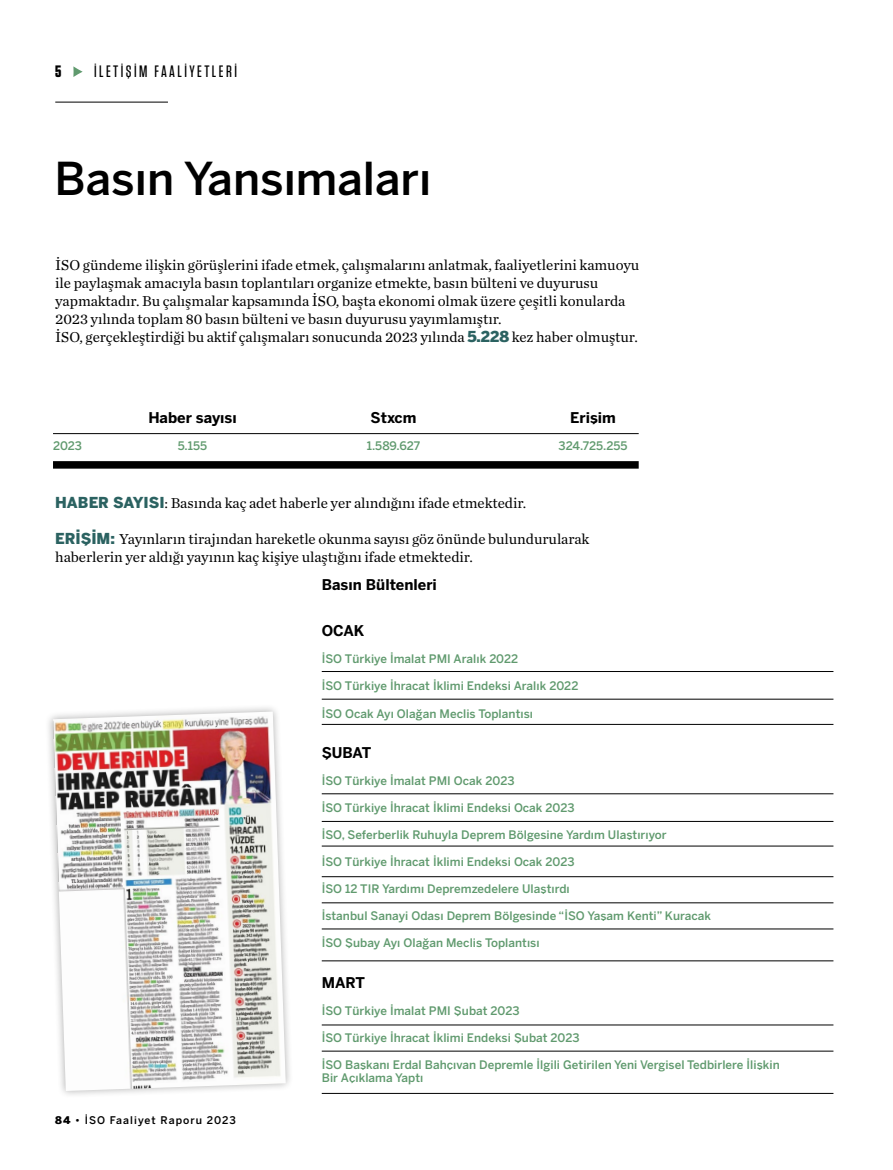
<style>
.page{position:relative;width:893px;height:1170px;background:#fff}
.page>*{position:absolute;margin:0;border:0;box-sizing:border-box;transform-origin:0 0}
.t1{font:500 45px "Benton Sans";color:#000}
.t2{font:500 16.5px "Tungsten";letter-spacing:.15em;color:#000}
.t3{font:700 16.5px "Tungsten";color:#000}
.t4{font:15px/18px "Chronicle Text G1";letter-spacing:-.005em;color:#000}
.t5{font:700 14.7px "Benton Sans";color:#000}
.t6{font:500 11.7px/13.5px "Benton Sans";letter-spacing:.005em;color:#609a6e}
.t7{font:500 10.5px "Benton Sans";letter-spacing:.1em;color:#000}
.s1{font-family:"Benton Sans";font-weight:900;color:#2b6261}
.s2{font-weight:900}
</style>
<div class="page">
<svg style="left:73px;top:66px;width:10px;height:11px"></svg>
<hr style="left:55px;top:102px;width:113px;height:1px;background:#000">
<hr style="left:53px;top:433px;width:586px;height:1px;background:#000">
<hr style="left:322px;top:671px;width:511px;height:1px;background:#000">
<hr style="left:322px;top:698px;width:511px;height:1px;background:#000">
<hr style="left:322px;top:724px;width:511px;height:1px;background:#000">
<hr style="left:322px;top:793px;width:511px;height:1px;background:#000">
<hr style="left:322px;top:821px;width:511px;height:1px;background:#000">
<hr style="left:322px;top:845px;width:511px;height:1px;background:#000">
<hr style="left:322px;top:876px;width:511px;height:1px;background:#000">
<hr style="left:322px;top:902px;width:511px;height:1px;background:#000">
<hr style="left:322px;top:928px;width:511px;height:1px;background:#000">
<hr style="left:322px;top:960px;width:511px;height:1px;background:#000">
<hr style="left:322px;top:1024px;width:511px;height:1px;background:#000">
<hr style="left:322px;top:1050px;width:511px;height:1px;background:#000">
<hr style="left:322px;top:1093px;width:511px;height:1px;background:#000">
<div style="left:53px;top:461px;width:586px;height:7px;background:#000"></div>
<div style="left:45px;top:703px;width:248px;height:395px;background:#000;opacity:.31"></div>
<img style="left:53px;top:711px;width:233px;height:379px">
<h2 class="t3" style="left:55px;top:62px;width:8px">5</h2>
<h2 class="t2" style="left:94px;top:63px;width:145px">İLETİŞİM FAALİYETLERİ</h2>
<h1 class="t1" style="left:55px;top:151px;width:378px">Basın Yansımaları</h1>
<p class="t4" style="left:55px;top:255px;width:585px">İSO gündeme ilişkin görüşlerini ifade etmek, çalışmalarını anlatmak, faaliyetlerini kamuoyu ile paylaşmak amacıyla basın toplantıları organize etmekte, basın bülteni ve duyurusu yapmaktadır. Bu çalışmalar kapsamında İSO, başta ekonomi olmak üzere çeşitli konularda 2023 yılında toplam 80 basın bülteni ve basın duyurusu yayımlamıştır.<br>İSO, gerçekleştirdiği bu aktif çalışmaları sonucunda 2023 yılında <span class="s1">5.228</span> kez haber olmuştur.</p>
<p class="t5" style="left:148px;top:409px;width:90px">Haber sayısı</p>
<p class="t5" style="left:371px;top:409px;width:47px">Stxcm</p>
<p class="t5" style="left:570px;top:409px;width:47px">Erişim</p>
<p class="t6" style="left:53px;top:439px;width:31px">2023</p>
<p class="t6" style="left:178px;top:439px;width:31px">5.155</p>
<p class="t6" style="left:367px;top:439px;width:55px">1.589.627</p>
<p class="t6" style="left:558px;top:439px;width:71px">324.725.255</p>
<p class="t4" style="left:55px;top:493px;width:473px"><span class="s1">HABER SAYISI</span>: Basında kaç adet haberle yer alındığını ifade etmektedir.</p>
<p class="t4" style="left:55px;top:529px;width:536px"><span class="s1">ERİŞİM:</span> Yayınların tirajından hareketle okunma sayısı göz önünde bulundurularak haberlerin yer aldığı yayının kaç kişiye ulaştığını ifade etmektedir.</p>
<p class="t5" style="left:322px;top:576px;width:117px">Basın Bültenleri</p>
<p class="t7" style="left:55px;top:1113px;width:182px"><span class="s2">84</span> • İSO Faaliyet Raporu 2023</p>
<p class="t5" style="left:322px;top:622px;width:44px">OCAK</p>
<p class="t6" style="left:322px;top:652px;width:198px">İSO Türkiye İmalat PMI Aralık 2022</p>
<p class="t6" style="left:322px;top:679px;width:258px">İSO Türkiye İhracat İklimi Endeksi Aralık 2022</p>
<p class="t6" style="left:322px;top:706px;width:213px">İSO Ocak Ayı Olağan Meclis Toplantısı</p>
<p class="t5" style="left:322px;top:743px;width:51px">ŞUBAT</p>
<p class="t6" style="left:322px;top:773px;width:194px">İSO Türkiye İmalat PMI Ocak 2023</p>
<p class="t6" style="left:322px;top:800px;width:254px">İSO Türkiye İhracat İklimi Endeksi Ocak 2023</p>
<p class="t6" style="left:322px;top:827px;width:346px">İSO, Seferberlik Ruhuyla Deprem Bölgesine Yardım Ulaştırıyor</p>
<p class="t6" style="left:322px;top:854px;width:254px">İSO Türkiye İhracat İklimi Endeksi Ocak 2023</p>
<p class="t6" style="left:322px;top:881px;width:249px">İSO 12 TIR Yardımı Depremzedelere Ulaştırdı</p>
<p class="t6" style="left:322px;top:908px;width:391px">İstanbul Sanayi Odası Deprem Bölgesinde “İSO Yaşam Kenti” Kuracak</p>
<p class="t6" style="left:322px;top:935px;width:219px">İSO Şubay Ayı Olağan Meclis Toplantısı</p>
<p class="t5" style="left:322px;top:973px;width:45px">MART</p>
<p class="t6" style="left:322px;top:1003px;width:199px">İSO Türkiye İmalat PMI Şubat 2023</p>
<p class="t6" style="left:322px;top:1030px;width:259px">İSO Türkiye İhracat İklimi Endeksi Şubat 2023</p>
<p class="t6" style="left:322px;top:1057px;width:460px">İSO Başkanı Erdal Bahçıvan Depremle İlgili Getirilen Yeni Vergisel Tedbirlere İlişkin<br>Bir Açıklama Yaptı</p>
</div>
